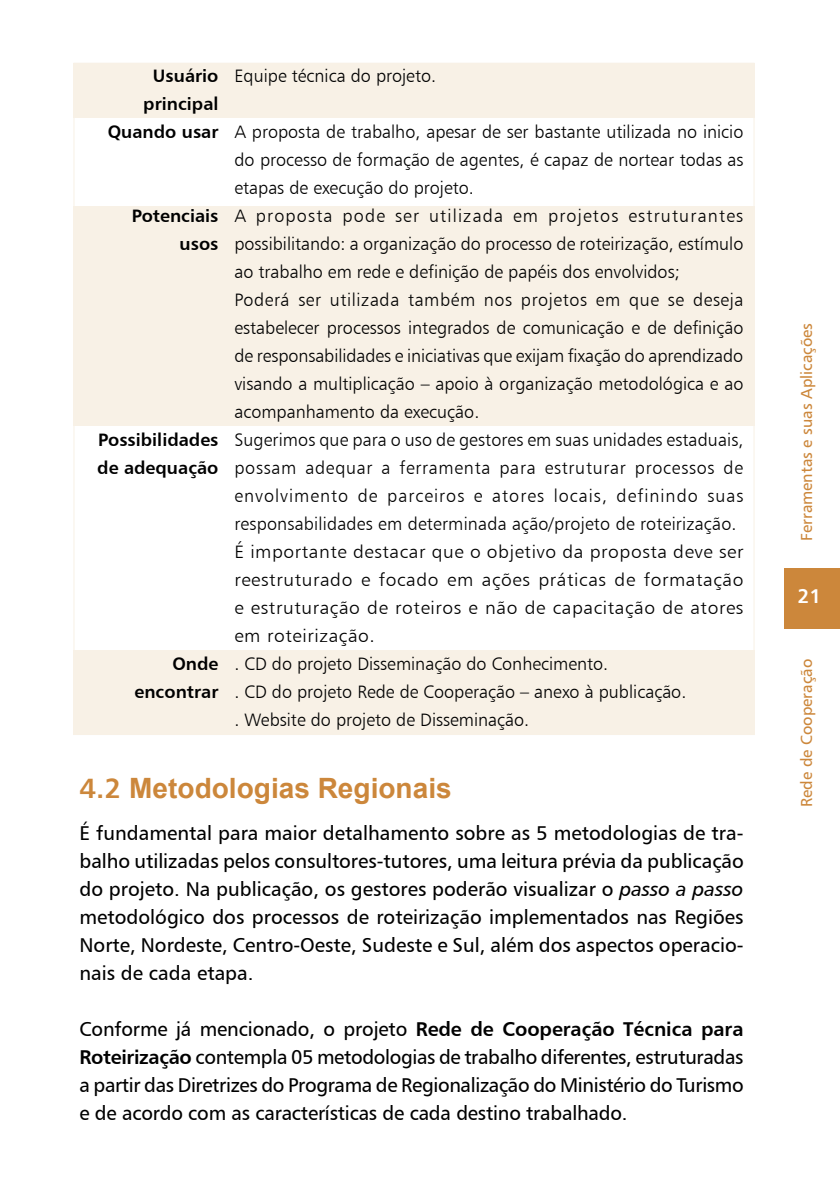
<style>
.page{position:relative;width:840px;height:1191px;background:#fff}
.page>*{position:absolute;margin:0;border:0;box-sizing:border-box;transform-origin:0 0}
.t1{font:700 28px "Arial";color:#cc873b}
.t2{font:20px/28px "Humanist 777 BT Roman B";letter-spacing:-.005em;color:#000;text-align:justify}
.t3{font:20px "Humanist 777 BT Bold B";color:#fff}
.t4{font:18px/28px "Humanist 777 BT Light B";color:#000}
.t5{font:18px/28px "Humanist 777 BT Bold B";color:#000;text-align:right}
.t6{font:16px "Humanist 777 BT Roman B";color:#cc873b}
.s1{font-family:"Humanist 777 BT Bold B";font-weight:400}
.s2{font-family:"Humanist 777 BT Italic B"}
.s3{font-family:"Humanist 777 BT Bold B"}
</style>
<div class="page">
<div style="left:784px;top:568px;width:55px;height:60px;background:#cc873b"></div>
<div style="left:73px;top:651px;width:681px;height:84px;background:#f8f1e6"></div>
<div style="left:73px;top:206px;width:681px;height:219px;background:#f8f1e6"></div>
<div style="left:73px;top:63px;width:681px;height:54px;background:#f8f1e6"></div>
<p class="t5" style="left:108px;top:61px;width:112px">Usuário principal<br>Quando usar</p>
<p class="t5" style="left:132px;top:201px;width:88px">Potenciais usos</p>
<p class="t5" style="left:97px;top:425px;width:123px;text-align:left">Possibilidades de adequação</p>
<p class="t5" style="left:134px;top:649px;width:85px">Onde encontrar</p>
<p class="t4" style="left:234px;top:61px;width:203px">Equipe técnica do projeto.</p>
<p class="t4" style="left:234px;top:117px;width:510px">A proposta de trabalho, apesar de ser bastante utilizada no inicio do processo de formação de agentes, é capaz de nortear todas as etapas de execução do projeto.<br>A proposta pode ser utilizada em projetos estruturantes possibilitando: a organização do processo de roteirização, estímulo ao trabalho em rede e definição de papéis dos envolvidos;<br>Poderá ser utilizada também nos projetos em que se deseja estabelecer processos integrados de comunicação e de definição de responsabilidades e iniciativas que exijam fixação do aprendizado visando a multiplicação – apoio à organização metodológica e ao acompanhamento da execução.<br>Sugerimos que para o uso de gestores em suas unidades estaduais, possam adequar a ferramenta para estruturar processos de envolvimento de parceiros e atores locais, definindo suas responsabilidades em determinada ação/projeto de roteirização.<br>É importante destacar que o objetivo da proposta deve ser reestruturado e focado em ações práticas de formatação e estruturação de roteiros e não de capacitação de atores em roteirização.<br>. CD do projeto Disseminação do Conhecimento.<br>. CD do projeto Rede de Cooperação – anexo à publicação.<br>. Website do projeto de Disseminação.</p>
<h1 class="t1" style="left:79px;top:770px;width:373px"><span class="s1">4.2</span> Metodologias Regionais</h1>
<p class="t2" style="left:79px;top:818px;width:665px">É fundamental para maior detalhamento sobre as 5 metodologias de tra&shy;balho utilizadas pelos consultores-tutores, uma leitura prévia da publicação do projeto. Na publicação, os gestores poderão visualizar o <span class="s2">passo a passo </span>metodológico dos processos de roteirização implementados nas Regiões Norte, Nordeste, Centro-Oeste, Sudeste e Sul, além dos aspectos operacio&shy;nais de cada etapa.</p>
<p class="t2" style="left:79px;top:1014px;width:665px">Conforme já mencionado, o projeto <span class="s3">Rede de Cooperação Técnica para Roteirização</span> contempla 05 metodologias de trabalho diferentes, estruturadas a partir das Diretrizes do Programa de Regionalização do Ministério do Turismo e de acordo com as características de cada destino trabalhado.</p>
<p class="t6" style="left:796px;top:540px;width:219px;rotate:-90deg">Ferramentas e suas Aplicações</p>
<p class="t3" style="left:797px;top:583px;width:25px">21</p>
<p class="t6" style="left:796px;top:807px;width:149px;rotate:-90deg">Rede de Cooperação</p>
</div>
